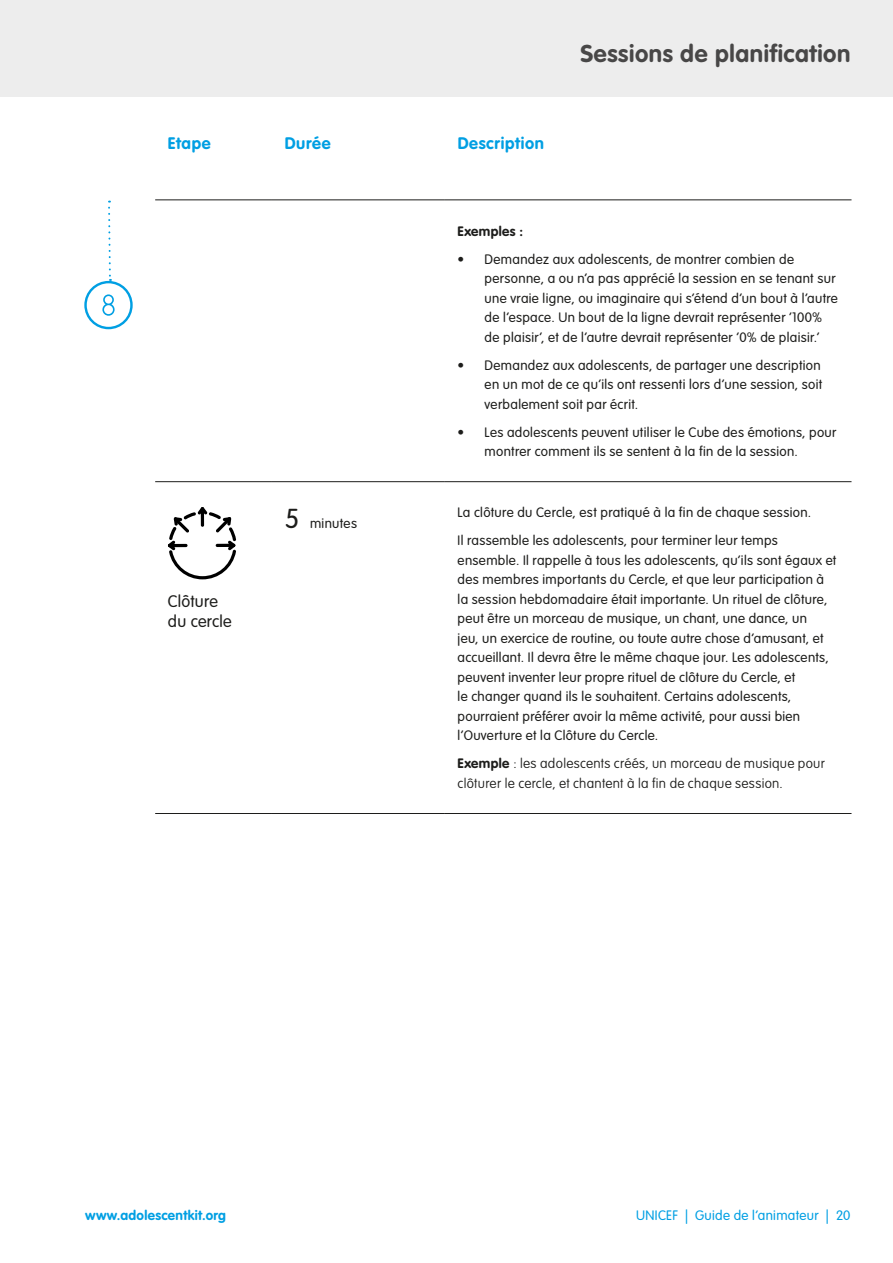
<style>
.page{position:relative;width:893px;height:1263px;background:#fff}
.page>*{position:absolute;margin:0;border:0;box-sizing:border-box;transform-origin:0 0}
.t1{font:700 24px "VAG Rounded";letter-spacing:.025em;color:#484747}
.t2{font:700 16.5px "VAG Rounded";letter-spacing:.04em;color:#009fe3}
.t3{font:300 16.5px/19.5px "VAG Rounded";letter-spacing:.01em;color:#1d1d1b}
.t4{font:300 13.5px/19.5px "VAG Rounded";letter-spacing:.025em;color:#1d1d1b}
.t5{font:100 13.5px/19.5px "VAG Rounded";letter-spacing:.02em;color:#1d1d1b}
.t6{font:300 13.5px "VAG Rounded";letter-spacing:.025em;color:#009fe3}
.t7{font:700 13.5px "VAG Rounded";letter-spacing:.025em;color:#009fe3}
.t8{font:700 13.5px "VAG Rounded";letter-spacing:.025em;color:#1d1d1b}
.s1{font-size:27px}
.s2{font-weight:700}
</style>
<div class="page">
<div style="left:0;top:0;width:893px;height:97px;background:#ededed"></div>
<hr style="left:155px;top:481px;width:117px;height:1px;background:#1d1d1b">
<hr style="left:272px;top:481px;width:173px;height:1px;background:#1d1d1b">
<hr style="left:445px;top:481px;width:406px;height:1px;background:#1d1d1b">
<hr style="left:155px;top:813px;width:117px;height:1px;background:#1d1d1b">
<hr style="left:272px;top:813px;width:173px;height:1px;background:#1d1d1b">
<hr style="left:445px;top:813px;width:406px;height:1px;background:#1d1d1b">
<hr style="left:155px;top:200px;width:117px;height:1px;background:#1d1d1b">
<hr style="left:272px;top:200px;width:173px;height:1px;background:#1d1d1b">
<hr style="left:445px;top:200px;width:406px;height:1px;background:#1d1d1b">
<svg style="left:168px;top:507px;width:68px;height:72px"></svg>
<svg style="left:107px;top:201px;width:5px;height:80px"></svg>
<div style="left:84px;top:281px;width:49px;height:48px;border:2px solid #009fe3;border-radius:50%"></div>
<svg style="left:102px;top:294px;width:13px;height:22px"></svg>
<p class="t2" style="left:168px;top:134px;width:44px">Etape</p>
<p class="t2" style="left:285px;top:134px;width:47px">Durée</p>
<p class="t2" style="left:458px;top:134px;width:88px">Description</p>
<h1 class="t1" style="left:580px;top:39px;width:271px">Sessions de planification</h1>
<p class="t3" style="left:168px;top:592px;width:65px">Clôture du cercle</p>
<p class="t8" style="left:458px;top:223px;width:67px">Exemples :</p>
<p class="t4" style="left:485px;top:250px;width:355px;text-indent:-27px">• Demandez aux adolescents, de montrer combien de personne, a ou n’a pas apprécié la session en se tenant sur une vraie ligne, ou imaginaire qui s’étend d’un bout à l’autre de l’espace. Un bout de la ligne devrait représenter ‘100% de plaisir’, et de l’autre devrait représenter ‘0% de plaisir.’</p>
<p class="t4" style="left:485px;top:356px;width:339px;text-align:justify;text-indent:-27px">• Demandez aux adolescents, de partager une description en un mot de ce qu’ils ont ressenti lors d’une session, soit verbalement soit par écrit.</p>
<p class="t4" style="left:485px;top:423px;width:353px;text-indent:-27px">• Les adolescents peuvent utiliser le Cube des émotions, pour montrer comment ils se sentent à la fin de la session.</p>
<p class="t4" style="left:285px;top:514px;width:74px"><span class="s1">5</span> minutes</p>
<p class="t4" style="left:458px;top:499px;width:355px;line-height:28px">La clôture du Cercle, est pratiqué à la fin de chaque session.<br>Il rassemble les adolescents, pour terminer leur temps</p>
<p class="t4" style="left:458px;top:551px;width:380px">ensemble. Il rappelle à tous les adolescents, qu’ils sont égaux et des membres importants du Cercle, et que leur participation à la session hebdomadaire était importante. Un rituel de clôture, peut être un morceau de musique, un chant, une dance, un<br>jeu, un exercice de routine, ou toute autre chose d’amusant, et accueillant. Il devra être le même chaque jour. Les adolescents, peuvent inventer leur propre rituel de clôture du Cercle, et<br>le changer quand ils le souhaitent. Certains adolescents, pourraient préférer avoir la même activité, pour aussi bien l’Ouverture et la Clôture du Cercle.</p>
<p class="t5" style="left:458px;top:754px;width:369px"><span class="s2">Exemple</span> : les adolescents créés, un morceau de musique pour clôturer le cercle, et chantent à la fin de chaque session.</p>
<p class="t7" style="left:85px;top:1207px;width:143px">www.adolescentkit.org</p>
<p class="t6" style="left:636px;top:1208px;width:216px">UNICEF | Guide de l’animateur | 20</p>
</div>
